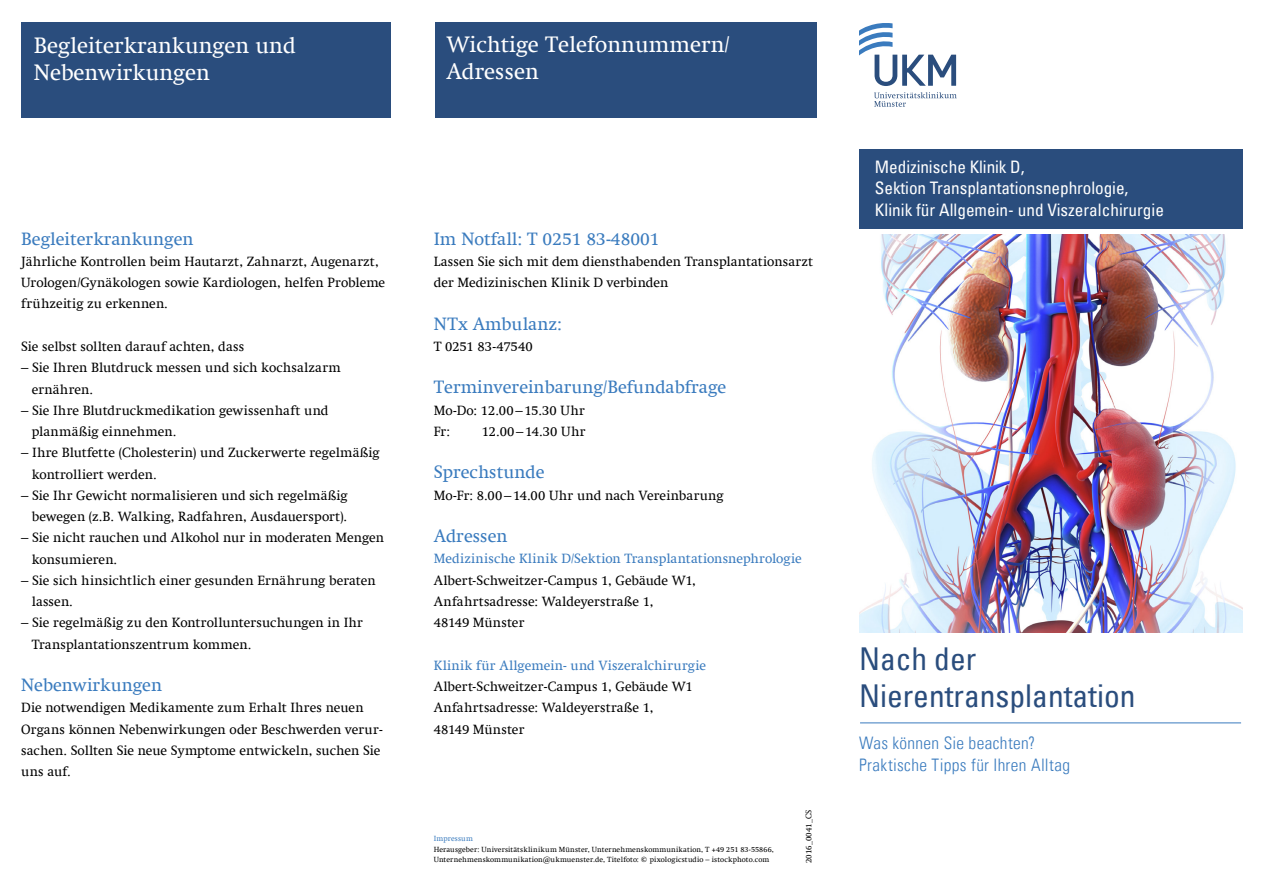
<style>
.page{position:relative;width:1263px;height:893px;background:#fff}
.page>*{position:absolute;margin:0;border:0;box-sizing:border-box;transform-origin:0 0}
.t1{font:condensed 31.5px/37.2px "Univers Com 57";color:#2a4d7d}
.t2{font:22.5px/26.5px "Swift Com";color:#fff}
.t3{font:18px "Swift Com";color:#3a7bbe}
.t4{font:condensed 17.25px/21.3px "Univers Com 57";letter-spacing:-.005em;color:#fff}
.t5{font:17.25px/21.3px "Univers Com 47 Light Cond";letter-spacing:.02em;color:#3a7bbe}
.t6{font:13.5px/21.3px "Swift Com";letter-spacing:.005em;color:#000}
.t7{font:13.5px "Swift Com";letter-spacing:.01em;color:#3a7bbe}
.t8{font:8.25px "Swift Com";color:#000}
.t9{font:7.5px/10.5px "Swift Com";letter-spacing:.01em;color:#000}
.t10{font:7.5px "Swift Com";letter-spacing:.015em;color:#3a7bbe}
</style>
<div class="page">
<svg style="left:859px;top:23px;width:97px;height:63px"></svg>
<svg style="left:874px;top:92px;width:83px;height:15px"></svg>
<div style="left:21px;top:22px;width:370px;height:96px;background:#2a4d7d"></div>
<div style="left:435px;top:22px;width:381px;height:96px;background:#2a4d7d"></div>
<div style="left:859px;top:149px;width:383px;height:80px;background:#2a4d7d"></div>
<img style="left:859px;top:235px;width:383px;height:397px">
<hr style="left:860px;top:723px;width:381px;height:1px;background:#3a7bbe">
<h2 class="t2" style="left:34px;top:32px;width:263px">Begleiterkrankungen und<br>Nebenwirkungen</h2>
<h2 class="t2" style="left:446px;top:31px;width:285px">Wichtige Telefonnummern/<br>Adressen</h2>
<h3 class="t3" style="left:21px;top:228px;width:174px">Begleiterkrankungen</h3>
<p class="t6" style="left:21px;top:251px;width:365px">Jährliche Kontrollen beim Hautarzt, Zahnarzt, Augenarzt,<br>Urologen/Gynäkologen sowie Kardiologen, helfen Probleme frühzeitig zu erkennen.</p>
<p class="t6" style="left:21px;top:336px;width:225px">Sie selbst sollten darauf achten, dass</p>
<p class="t6" style="left:32px;top:357px;width:311px;text-indent:-11px">– Sie Ihren Blutdruck messen und sich kochsalzarm ernähren.</p>
<p class="t6" style="left:32px;top:400px;width:298px;text-indent:-11px">– Sie Ihre Blutdruckmedikation gewissenhaft und planmäßig einnehmen.</p>
<p class="t6" style="left:32px;top:442px;width:349px;text-indent:-11px">– Ihre Blutfette (Cholesterin) und Zuckerwerte regelmäßig kontrolliert werden.</p>
<p class="t6" style="left:21px;top:485px;width:328px;text-align:right">– Sie Ihr Gewicht normalisieren und sich regelmäßig bewegen (z.B. Walking, Radfahren, Ausdauersport).</p>
<p class="t6" style="left:32px;top:527px;width:354px;text-indent:-11px">– Sie nicht rauchen und Alkohol nur in moderaten Mengen konsumieren.</p>
<p class="t6" style="left:32px;top:570px;width:346px;text-indent:-11px">– Sie sich hinsichtlich einer gesunden Ernährung beraten lassen.</p>
<p class="t6" style="left:32px;top:612px;width:333px;text-indent:-11px">– Sie regelmäßig zu den Kontrolluntersuchungen in Ihr<br>Transplantationszentrum kommen.</p>
<h3 class="t3" style="left:21px;top:675px;width:142px">Nebenwirkungen</h3>
<p class="t6" style="left:21px;top:697px;width:363px">Die notwendigen Medikamente zum Erhalt Ihres neuen Organs können Nebenwirkungen oder Beschwerden verur&shy;sachen. Sollten Sie neue Symptome entwickeln, suchen Sie uns auf.</p>
<h3 class="t3" style="left:434px;top:228px;width:227px">Im Notfall: T 0251 83-48001</h3>
<p class="t6" style="left:434px;top:251px;width:381px">Lassen Sie sich mit dem diensthabenden Transplantationsarzt der Medizinischen Klinik D verbinden</p>
<h3 class="t3" style="left:434px;top:313px;width:130px">NTx Ambulanz:</h3>
<p class="t6" style="left:434px;top:336px;width:101px">T 0251 83-47540</p>
<h3 class="t3" style="left:434px;top:377px;width:294px">Terminvereinbarung/Befundabfrage</h3>
<p class="t6" style="left:434px;top:399px;width:153px">Mo-Do: 12.00–15.30 Uhr<br>Fr:</p>
<p class="t6" style="left:482px;top:421px;width:105px">12.00–14.30 Uhr</p>
<h3 class="t3" style="left:434px;top:462px;width:112px">Sprechstunde</h3>
<p class="t6" style="left:434px;top:484px;width:291px">Mo-Fr: 8.00–14.00 Uhr und nach Vereinbarung</p>
<h3 class="t3" style="left:434px;top:526px;width:75px">Adressen</h3>
<p class="t7" style="left:434px;top:551px;width:369px">Medizinische Klinik D/Sektion Transplantationsnephrologie</p>
<p class="t6" style="left:434px;top:569px;width:264px">Albert-Schweitzer-Campus 1, Gebäude W1,<br>Anfahrtsadresse: Waldeyerstraße 1,<br>48149 Münster</p>
<p class="t7" style="left:434px;top:657px;width:274px">Klinik für Allgemein- und Viszeralchirurgie</p>
<p class="t6" style="left:434px;top:676px;width:260px">Albert-Schweitzer-Campus 1, Gebäude W1<br>Anfahrtsadresse: Waldeyerstraße 1,<br>48149 Münster</p>
<p class="t10" style="left:434px;top:834px;width:41px">Impressum</p>
<p class="t9" style="left:434px;top:844px;width:342px">Herausgeber: Universitätsklinikum Münster, Unternehmenskommunikation, T +49 251 83-55866,<br>Unternehmenskommunikation@ukmuenster.de, Titelfoto: © pixologicstudio – istockphoto.com</p>
<p class="t8" style="left:804px;top:863px;width:55px;rotate:-90deg">2016_0041_CS</p>
<p class="t4" style="left:875px;top:156px;width:291px">Medizinische Klinik D,<br>Sektion Transplantationsnephrologie,<br>Klinik für Allgemein- und Viszeralchirurgie</p>
<h1 class="t1" style="left:859px;top:639px;width:278px">Nach der<br>Nierentransplantation</h1>
<p class="t5" style="left:859px;top:733px;width:213px">Was können Sie beachten?<br>Praktische Tipps für Ihren Alltag</p>
</div>
